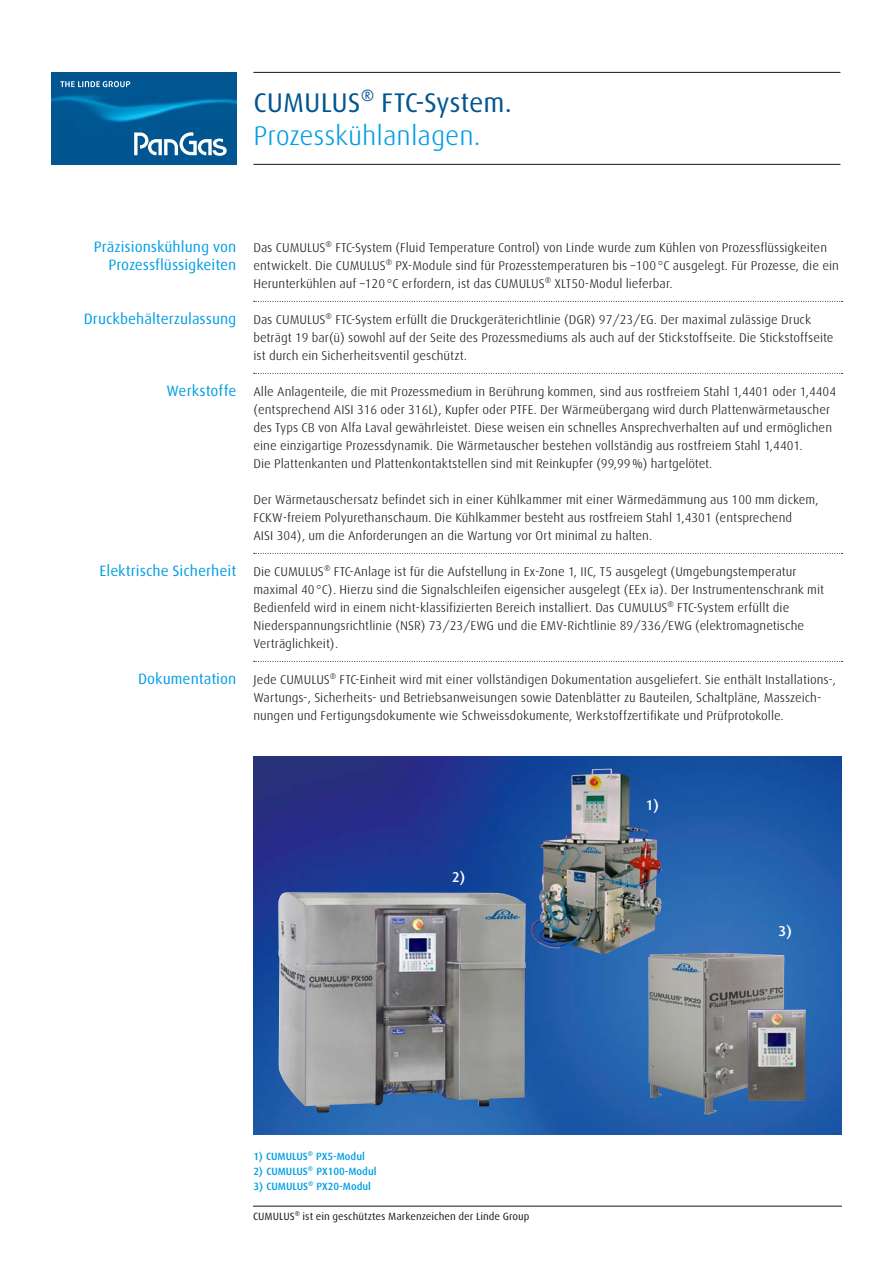
<style>
.page{position:relative;width:893px;height:1263px;background:#fff}
.page>*{position:absolute;margin:0;border:0;box-sizing:border-box;transform-origin:0 0}
.t1{font:27px "Linde Dax Global";letter-spacing:-.005em;color:#005590}
.t2{font:300 27px "Linde Dax Global";color:#009ee3}
.t3{font:15px/18px "Linde Dax Global";color:#009ee3;text-align:right}
.t4{font:500 14.25px "Linde Dax Global";color:#fff}
.t5{font:300 12.75px/18px "Linde Dax Global";color:#181716}
.t6{font:500 10.5px "Linde Dax Global";color:#009ee3}
.t7{font:10.5px "Linde Dax Global";color:#181716}
</style>
<div class="page">
<img style="left:51px;top:72px;width:185px;height:92px">
<img style="left:60px;top:81px;width:70px;height:6px">
<img style="left:134px;top:132px;width:93px;height:24px">
<hr style="left:253px;top:1206px;width:589px;height:1px;background:#181716">
<img style="left:253px;top:756px;width:589px;height:378px">
<img style="left:531px;top:768px;width:131px;height:186px">
<img style="left:278px;top:892px;width:248px;height:221px">
<img style="left:648px;top:953px;width:136px;height:162px">
<img style="left:747px;top:1009px;width:59px;height:92px">
<hr style="left:253px;top:72px;width:587px;height:1px;background:#181716">
<hr style="left:253px;top:164px;width:587px;height:1px;background:#181716">
<svg style="left:254px;top:301px;width:589px;height:1px"></svg>
<svg style="left:254px;top:373px;width:589px;height:1px"></svg>
<svg style="left:254px;top:553px;width:589px;height:1px"></svg>
<svg style="left:254px;top:661px;width:589px;height:1px"></svg>
<h1 class="t1" style="left:253px;top:87px;width:260px">CUMULUS® FTC-System.</h1>
<h1 class="t2" style="left:253px;top:120px;width:229px">Prozesskühlanlagen.</h1>
<p class="t3" style="left:94px;top:238px;width:144px">Präzisionskühlung von<br>Prozessflüssigkeiten</p>
<p class="t3" style="left:84px;top:310px;width:154px">Druckbehälterzulassung</p>
<p class="t3" style="left:167px;top:382px;width:71px">Werkstoffe</p>
<p class="t3" style="left:100px;top:562px;width:138px">Elektrische Sicherheit</p>
<p class="t3" style="left:138px;top:670px;width:100px">Dokumentation</p>
<p class="t5" style="left:253px;top:239px;width:587px">Das CUMULUS® FTC-System (Fluid Temperature Control) von Linde wurde zum Kühlen von Prozessflüssigkeiten entwickelt. Die CUMULUS® PX-Module sind für Prozesstemperaturen bis –100°C ausgelegt. Für Prozesse, die ein<br>Herunterkühlen auf –120°C erfordern, ist das CUMULUS® XLT50-Modul lieferbar.</p>
<p class="t5" style="left:253px;top:311px;width:582px">Das CUMULUS® FTC-System erfüllt die Druckgeräterichtlinie (DGR) 97/23/EG. Der maximal zulässige Druck beträgt 19 bar(ü) sowohl auf der Seite des Prozessmediums als auch auf der Stickstoffseite. Die Stickstoffseite ist durch ein Sicherheitsventil geschützt.</p>
<p class="t5" style="left:253px;top:383px;width:584px">Alle Anlagenteile, die mit Prozessmedium in Berührung kommen, sind aus rostfreiem Stahl 1,4401 oder 1,4404 (entsprechend AISI 316 oder 316L), Kupfer oder PTFE. Der Wärmeübergang wird durch Plattenwärmetauscher des Typs CB von Alfa Laval gewährleistet. Diese weisen ein schnelles Ansprechverhalten auf und ermöglichen eine einzigartige Prozessdynamik. Die Wärmetauscher bestehen vollständig aus rostfreiem Stahl 1,4401.<br>Die Plattenkanten und Plattenkontaktstellen sind mit Reinkupfer (99,99%) hartgelötet.</p>
<p class="t5" style="left:253px;top:491px;width:567px">Der Wärmetauschersatz befindet sich in einer Kühlkammer mit einer Wärmedämmung aus 100 mm dickem,<br>FCKW-freiem Polyurethanschaum. Die Kühlkammer besteht aus rostfreiem Stahl 1,4301 (entsprechend<br>AISI 304), um die Anforderungen an die Wartung vor Ort minimal zu halten.</p>
<p class="t5" style="left:253px;top:563px;width:572px">Die CUMULUS® FTC-Anlage ist für die Aufstellung in Ex-Zone 1, IIC, T5 ausgelegt (Umgebungstemperatur maximal 40°C). Hierzu sind die Signalschleifen eigensicher ausgelegt (EEx ia). Der Instrumentenschrank mit Bedienfeld wird in einem nicht-klassifizierten Bereich installiert. Das CUMULUS® FTC-System erfüllt die Niederspannungsrichtlinie (NSR) 73/23/EWG und die EMV-Richtlinie 89/336/EWG (elektromagnetische Verträglichkeit).</p>
<p class="t5" style="left:253px;top:671px;width:584px">Jede CUMULUS® FTC-Einheit wird mit einer vollständigen Dokumentation ausgeliefert. Sie enthält Installations-,<br>Wartungs-, Sicherheits- und Betriebsanweisungen sowie Datenblätter zu Bauteilen, Schaltpläne, Masszeich&shy;nungen und Fertigungsdokumente wie Schweissdokumente, Werkstoffzertifikate und Prüfprotokolle.</p>
<p class="t4" style="left:452px;top:869px;width:15px">2)</p>
<p class="t4" style="left:646px;top:797px;width:15px">1)</p>
<p class="t4" style="left:778px;top:923px;width:15px">3)</p>
<p class="t6" style="left:253px;top:1150px;width:113px">1) CUMULUS® PX5-Modul</p>
<p class="t6" style="left:253px;top:1165px;width:125px">2) CUMULUS® PX100-Modul</p>
<p class="t6" style="left:253px;top:1180px;width:119px">3) CUMULUS® PX20-Modul</p>
<p class="t7" style="left:253px;top:1210px;width:278px">CUMULUS® ist ein geschütztes Markenzeichen der Linde Group</p>
</div>
